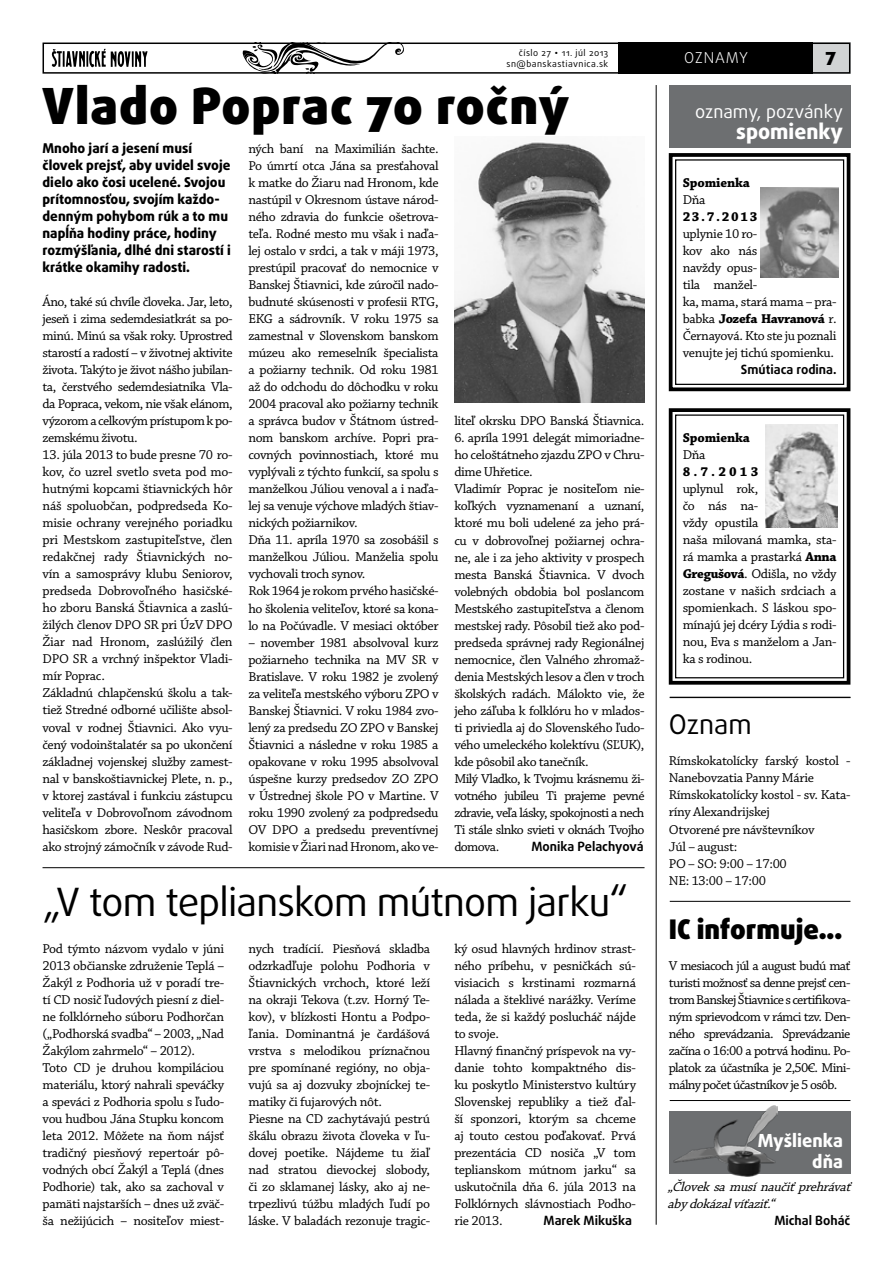
<style>
.page{position:relative;width:893px;height:1263px;background:#fff}
.page>*{position:absolute;margin:0;border:0;box-sizing:border-box;transform-origin:0 0}
.t1{font:900 49.8px "Daxline Pro";letter-spacing:.02em;color:#000}
.t2{font:39px "Daxline Pro";letter-spacing:-.02em;color:#000}
.t3{font:900 27px "Daxline Pro";color:#000}
.t4{font:27px "Daxline Pro";color:#000}
.t5{font:800 21px "Daxline Pro";color:#fff}
.t6{font:18px "Daxline Pro";color:#fff}
.t7{font:800 18px/21px "Daxline Pro";color:#fff;text-align:right}
.t8{font:900 18px "Daxline Pro";color:#000}
.t9{font:300 15px "Daxline Pro";letter-spacing:.06em;color:#fff}
.t10{font:13.5px/17px "Chaparral Pro Capt";letter-spacing:-.025em;color:#000}
.t11{font:800 13.5px/17px "Daxline Pro";color:#000}
.t12{font:italic 13.5px/17px "Chaparral Pro Capt";color:#000}
.t13{font:700 13.5px "Chaparral Pro";letter-spacing:-.01em;color:#000}
.t14{font:700 13.5px "Chaparral Pro";letter-spacing:-.03em;color:#000}
.t15{font:700 12.75px "Daxline Pro";color:#000}
.t16{font:9px/10.8px "Daxline Pro";letter-spacing:.05em;color:#000;text-align:right}
.s1{font-family:"Gill Sans MT Pro"}
.s2{font-size:40.5px}
.s3{font-family:"Chaparral Pro Capt";font-weight:400}
.s4{font-family:"Chaparral Pro";font-weight:700}
</style>
<div class="page">
<div style="left:804px;top:43px;width:46px;height:31px;background:#d1d3d4"></div>
<svg style="left:242px;top:46px;width:162px;height:25px"></svg>
<div style="left:43px;top:43px;width:807px;height:31px;border:2px solid #000"></div>
<div style="left:619px;top:43px;width:194px;height:31px;background:#000"></div>
<svg style="left:51px;top:49px;width:97px;height:18px"></svg>
<hr style="left:656px;top:85px;width:1px;height:1140px;background:#000">
<div style="left:669px;top:85px;width:181px;height:62px;background:#6d6f71"></div>
<svg style="left:668px;top:408px;width:183px;height:277px"></svg>
<div style="left:675px;top:414px;width:169px;height:264px;border:1px solid #000"></div>
<svg style="left:668px;top:153px;width:183px;height:239px"></svg>
<div style="left:675px;top:159px;width:169px;height:226px;border:1px solid #000"></div>
<hr style="left:670px;top:901px;width:180px;height:1px;background:#000">
<hr style="left:670px;top:1100px;width:180px;height:1px;background:#000">
<hr style="left:670px;top:697px;width:180px;height:1px;background:#000">
<hr style="left:43px;top:867px;width:601px;height:1px;background:#000">
<img style="left:454px;top:142px;width:190px;height:261px">
<img style="left:760px;top:187px;width:79px;height:91px">
<img style="left:765px;top:425px;width:73px;height:103px">
<div style="left:669px;top:1112px;width:181px;height:62px;background:#6d6f71"></div>
<img style="left:670px;top:1105px;width:108px;height:72px">
<p class="t16" style="left:507px;top:48px;width:103px">číslo 27 <span class="s1">•</span> 11. júl 2013 sn@banskastiavnica.sk</p>
<h1 class="t1" style="left:43px;top:73px;width:528px">Vlado Poprac 70 ročný</h1>
<p class="t11" style="left:43px;top:140px;width:190px">Mnoho jarí a jesení musí človek prejsť, aby uvidel svoje dielo ako čosi ucelené. Svojou prítomnosťou, svojím každo&shy;denným pohybom rúk a to mu napĺňa hodiny práce, hodiny rozmýšľania, dlhé dni starostí i krátke okamihy radosti.</p>
<p class="t10" style="left:43px;top:294px;width:192px;text-align:justify">Áno, také sú chvíle človeka. Jar, leto, jeseň i zima sedemdesiatkrát sa po&shy;minú. Minú sa však roky. Uprostred starostí a radostí – v životnej aktivite života. Takýto je život nášho jubilan&shy;ta, čerstvého sedemdesiatnika Vla&shy;da Popraca, vekom, nie však elánom, výzorom a celkovým prístupom k po&shy;zemskému životu.</p>
<p class="t10" style="left:43px;top:447px;width:192px">13. júla 2013 to bude presne 70 ro&shy;kov, čo uzrel svetlo sveta pod mo&shy;hutnými kopcami štiavnických hôr náš spoluobčan, podpredseda Ko&shy;misie ochrany verejného poriadku pri Mestskom zastupiteľstve, člen redakčnej rady Štiavnických no&shy;vín a samosprávy klubu Seniorov, predseda Dobrovoľného hasičské&shy;ho zboru Banská Štiavnica a zaslú&shy;žilých členov DPO SR pri ÚzV DPO Žiar nad Hronom, zaslúžilý člen DPO SR a vrchný inšpektor Vladi&shy;mír Poprac.<br>Základnú chlapčenskú školu a tak&shy;tiež Stredné odborné učilište absol&shy;voval v rodnej Štiavnici. Ako vyu&shy;čený vodoinštalatér sa po ukončení základnej vojenskej služby zamest&shy;nal v banskoštiavnickej Plete, n. p., v ktorej zastával i funkciu zástupcu veliteľa v Dobrovoľnom závodnom hasičskom zbore. Neskôr pracoval ako strojný zámočník v závode Rud-</p>
<p class="t10" style="left:248px;top:141px;width:192px">ných baní na Maximilián šachte.<br>Po úmrtí otca Jána sa presťahoval k matke do Žiaru nad Hronom, kde nastúpil v Okresnom ústave národ&shy;ného zdravia do funkcie ošetrova&shy;teľa. Rodné mesto mu však i naďa&shy;lej ostalo v srdci, a tak v máji 1973, prestúpil pracovať do nemocnice v Banskej Štiavnici, kde zúročil nado&shy;budnuté skúsenosti v profesii RTG, EKG a sádrovník. V roku 1975 sa zamestnal v Slovenskom banskom múzeu ako remeselník špecialista a požiarny technik. Od roku 1981 až do odchodu do dôchodku v roku 2004 pracoval ako požiarny technik a správca budov v Štátnom ústred&shy;nom banskom archíve. Popri pra&shy;covných povinnostiach, ktoré mu vyplývali z týchto funkcií, sa spolu s manželkou Júliou venoval a i naďa&shy;lej sa venuje výchove mladých štiav&shy;nických požiarnikov.<br>Dňa 11. apríla 1970 sa zosobášil s manželkou Júliou. Manželia spolu vychovali troch synov.<br>Rok 1964 je rokom prvého hasičské&shy;ho školenia veliteľov, ktoré sa kona&shy;lo na Počúvadle. V mesiaci október</p>
<p class="t10" style="left:248px;top:634px;width:192px;text-align:justify">– november 1981 absolvoval kurz požiarneho technika na MV SR v Bratislave. V roku 1982 je zvolený za veliteľa mestského výboru ZPO v Banskej Štiavnici. V roku 1984 zvo&shy;lený za predsedu ZO ZPO v Banskej Štiavnici a následne v roku 1985 a opakovane v roku 1995 absolvoval úspešne kurzy predsedov ZO ZPO v Ústrednej škole PO v Martine. V roku 1990 zvolený za podpredsedu OV DPO a predsedu preventívnej komisie v Žiari nad Hronom, ako ve-</p>
<p class="t10" style="left:454px;top:413px;width:192px">liteľ okrsku DPO Banská Štiavnica.</p>
<p class="t10" style="left:454px;top:430px;width:192px">6. apríla 1991 delegát mimoriadne&shy;ho celoštátneho zjazdu ZPO v Chru&shy;dime Uhřetice.<br>Vladimír Poprac je nositeľom nie&shy;koľkých vyznamenaní a uznaní, ktoré mu boli udelené za jeho prá&shy;cu v dobrovoľnej požiarnej ochra&shy;ne, ale i za jeho aktivity v prospech mesta Banská Štiavnica. V dvoch volebných obdobia bol poslancom<br>Mestského zastupiteľstva a členom mestskej rady. Pôsobil tiež ako pod&shy;predseda správnej rady Regionálnej nemocnice, člen Valného zhromaž&shy;denia Mestských lesov a člen v troch školských radách. Málokto vie, že jeho záľuba k folklóru ho v mlados&shy;ti priviedla aj do Slovenského ľudo&shy;vého umeleckého kolektívu (SĽUK), kde pôsobil ako tanečník.<br>Milý Vladko, k Tvojmu krásnemu ži&shy;votného jubileu Ti prajeme pevné zdravie, veľa lásky, spokojnosti a nech<br>Ti stále slnko svieti v oknách Tvojho domova.</p>
<p class="t15" style="left:531px;top:837px;width:114px">Monika Pelachyová</p>
<h2 class="t2" style="left:43px;top:876px;width:587px">„V tom teplianskom mútnom jarku<span class="s2">“</span></h2>
<p class="t10" style="left:43px;top:940px;width:183px">Pod týmto názvom vydalo v júni<br>2013 občianske združenie Teplá –<br>Žakýl z Podhoria už v poradí tre&shy;tí CD nosič ľudových piesní z diel&shy;ne folklórneho súboru Podhorčan („Podhorská svadba“ – 2003, „Nad<br>Žakýlom zahrmelo“ – 2012).<br>Toto CD je druhou kompiláciou materiálu, ktorý nahrali speváčky a speváci z Podhoria spolu s ľudo&shy;vou hudbou Jána Stupku koncom leta 2012. Môžete na ňom nájsť tradičný piesňový repertoár pô&shy;vodných obcí Žakýl a Teplá (dnes<br>Podhorie) tak, ako sa zachoval v pamäti najstarších – dnes už zväč&shy;ša nežijúcich – nositeľov miest-</p>
<p class="t10" style="left:248px;top:940px;width:183px">nych tradícií. Piesňová skladba odzrkadľuje polohu Podhoria v<br>Štiavnických vrchoch, ktoré leží na okraji Tekova (t.zv. Horný Te&shy;kov), v blízkosti Hontu a Podpo&shy;ľania. Dominantná je čardášová vrstva s melodikou príznačnou pre spomínané regióny, no obja&shy;vujú sa aj dozvuky zbojníckej te&shy;matiky či fujarových nôt.<br>Piesne na CD zachytávajú pestrú škálu obrazu života človeka v ľu&shy;dovej poetike. Nájdeme tu žiaľ nad stratou dievockej slobody, či zo sklamanej lásky, ako aj ne&shy;trpezlivú túžbu mladých ľudí po láske. V baladách rezonuje tragic-</p>
<p class="t10" style="left:454px;top:940px;width:183px">ký osud hlavných hrdinov strast&shy;ného príbehu, v pesničkách sú&shy;visiacich s krstinami rozmarná nálada a šteklivé narážky. Veríme teda, že si každý poslucháč nájde to svoje.<br>Hlavný finančný príspevok na vy&shy;danie tohto kompaktného dis&shy;ku poskytlo Ministerstvo kultúry<br>Slovenskej republiky a tiež ďal&shy;ší sponzori, ktorým sa chceme aj touto cestou poďakovať. Prvá prezentácia CD nosiča „V tom teplianskom mútnom jarku“ sa uskutočnila dňa 6. júla 2013 na<br>Folklórnych slávnostiach Podho&shy;rie 2013.</p>
<p class="t15" style="left:543px;top:1212px;width:90px">Marek Mikuška</p>
<p class="t9" style="left:684px;top:48px;width:65px">OZNAMY</p>
<h3 class="t8" style="left:826px;top:47px;width:12px">7</h3>
<h3 class="t6" style="left:695px;top:99px;width:149px">oznamy, pozvánky</h3>
<h3 class="t5" style="left:736px;top:117px;width:108px">spomienky</h3>
<p class="t13" style="left:683px;top:175px;width:69px">Spomienka</p>
<p class="t10" style="left:683px;top:192px;width:24px">Dňa</p>
<p class="t13" style="left:683px;top:209px;width:76px">23.7.2013</p>
<p class="t10" style="left:683px;top:226px;width:155px">uplynie 10 ro-<br>kov ako nás<br>navždy opus-<br>tila manžel-<br>ka, mama, stará mama – pra-</p>
<p class="t14" style="left:683px;top:311px;width:155px"><span class="s3">babka</span> Jozefa Havranová <span class="s3">r.</span></p>
<p class="t10" style="left:683px;top:328px;width:155px">Černayová. Kto ste ju poznali venujte jej tichú spomienku.</p>
<p class="t15" style="left:741px;top:361px;width:97px">Smútiaca rodina.</p>
<p class="t13" style="left:683px;top:430px;width:69px">Spomienka</p>
<p class="t10" style="left:683px;top:447px;width:24px">Dňa</p>
<p class="t13" style="left:683px;top:464px;width:77px">8.7.2013</p>
<p class="t10" style="left:683px;top:481px;width:155px">uplynul rok,<br>čo nás na-<br>vždy opustila<br>naša milovaná mamka, sta&shy;rá mamka a prastarká <span class="s4">Anna<br>Gregušová</span>. Odišla, no vždy zostane v našich srdciach a spomienkach. S láskou spo&shy;mínajú jej dcéry Lýdia s rodi&shy;nou, Eva s manželom a Jan&shy;ka s rodinou.</p>
<h3 class="t4" style="left:669px;top:707px;width:85px">Oznam</h3>
<p class="t10" style="left:669px;top:753px;width:183px">Rímskokatolícky farský kostol -<br>Nanebovzatia Panny Márie<br>Rímskokatolícky kostol - sv. Kata&shy;ríny Alexandrijskej<br>Otvorené pre návštevníkov<br>Júl – august:<br>PO – SO: 9:00 – 17:00<br>NE: 13:00 – 17:00</p>
<h3 class="t3" style="left:669px;top:912px;width:175px">IC informuje...</h3>
<p class="t10" style="left:669px;top:957px;width:183px;text-align:justify">V mesiacoch júl a august budú mať turisti možnosť sa denne prejsť cen&shy;trom Banskej Štiavnice s certifikova&shy;ným sprievodcom v rámci tzv. Den&shy;ného sprevádzania. Sprevádzanie začína o 16:00 a potrvá hodinu. Po&shy;platok za účastníka je 2,50€. Mini&shy;málny počet účastníkov je 5 osôb.</p>
<h3 class="t7" style="left:758px;top:1130px;width:87px">Myšlienka dňa</h3>
<p class="t12" style="left:668px;top:1178px;width:189px">„Človeksamusínaučiťprehrávať abydokázalvíťaziť.“</p>
<p class="t15" style="left:774px;top:1212px;width:78px">Michal Boháč</p>
</div>
